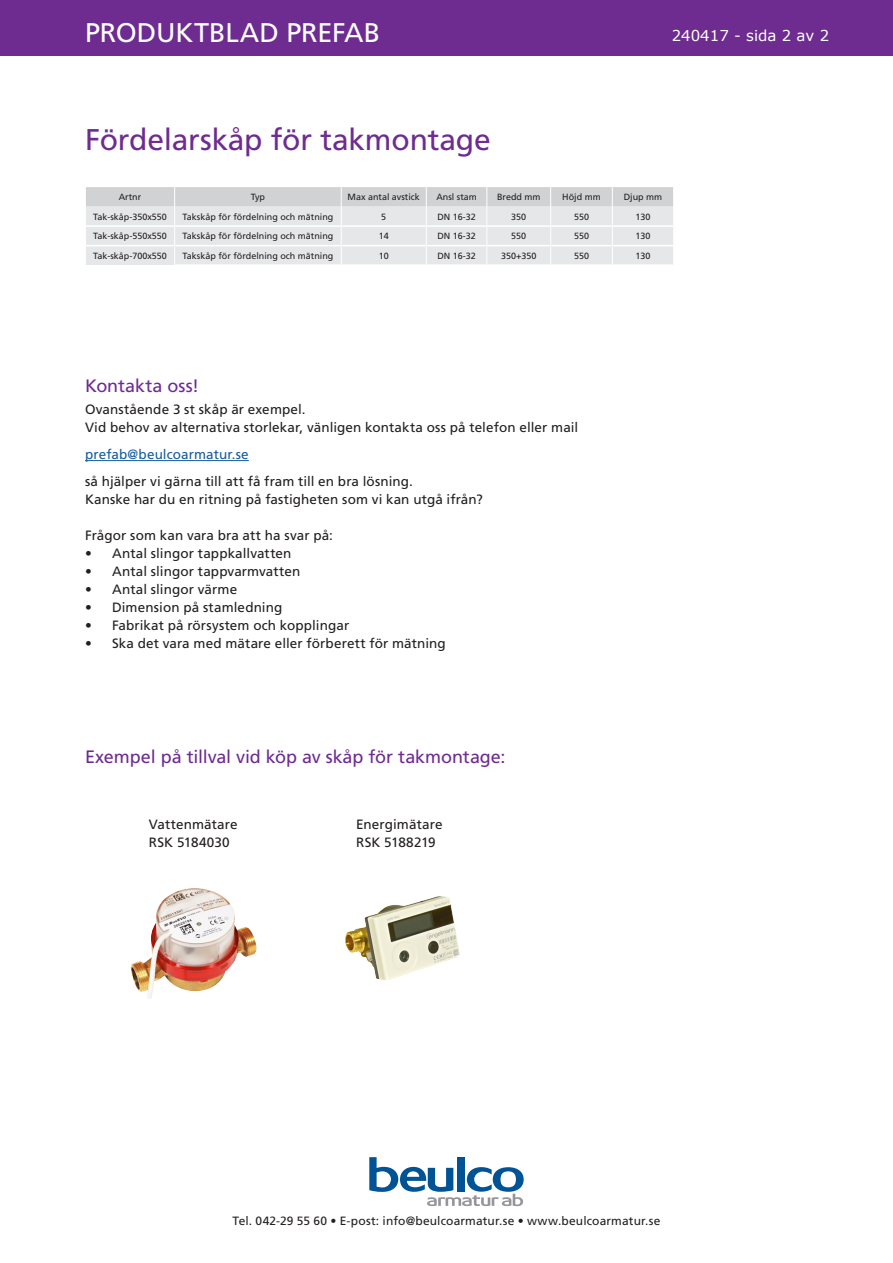
<style>
.page{position:relative;width:893px;height:1263px;background:#fff}
.page>*{position:absolute;margin:0;border:0;box-sizing:border-box;transform-origin:0 0}
.Artikelgrupp{font:30px "Frutiger LT Std";letter-spacing:-.005em;color:#6e2c91}
.Produktgruppsrubrik{font:27px "Frutiger LT Std";letter-spacing:-.005em;color:#fff}
.Mellanrubrik{font:18px "Frutiger LT Std";letter-spacing:-.005em;color:#6e2c91}
.t1{font:15px "Verdana";color:#fff}
.Brödtext{font:13.5px/18px "Frutiger LT Std";letter-spacing:.005em;color:#231f20}
.Brödtext-2{font:13.5px "Frutiger LT Std";letter-spacing:.005em;color:#175d9e}
.t2{font:12px "Frutiger LT Std";letter-spacing:.01em;color:#231f20}
.TabelltextC{font:9px "Frutiger LT Std";color:#231f20}
.TabellrubrikC{font:9px "Frutiger LT Std";color:#231f20}
.Artnr{font:9px "Frutiger LT Std";color:#231f20}
</style>
<div class="page">
<div style="left:0;top:0;width:893px;height:55px;background:#6e2c91"></div>
<svg style="left:369px;top:1157px;width:155px;height:49px"></svg>
<svg style="left:86px;top:187px;width:587px;height:78px;background:#e2e3e5"></svg>
<hr style="left:85px;top:460px;width:164px;height:1px;background:#175d9e">
<img style="left:130px;top:888px;width:127px;height:111px">
<img style="left:345px;top:896px;width:115px;height:84px">
<p class="Produktgruppsrubrik" style="left:85px;top:16px;width:297px">PRODUKTBLAD PREFAB</p>
<p class="t1" style="left:672px;top:26px;width:159px">240417 - sida 2 av 2</p>
<p class="Artikelgrupp" style="left:85px;top:122px;width:407px">Fördelarskåp för takmontage</p>
<p class="TabellrubrikC" style="left:119px;top:192px;width:24px">Artnr</p>
<p class="TabellrubrikC" style="left:251px;top:192px;width:16px">Typ</p>
<p class="TabellrubrikC" style="left:348px;top:192px;width:74px">Max antal avstick</p>
<p class="TabellrubrikC" style="left:436px;top:192px;width:42px">Ansl stam</p>
<p class="TabellrubrikC" style="left:497px;top:192px;width:45px">Bredd mm</p>
<p class="TabellrubrikC" style="left:562px;top:192px;width:40px">Höjd mm</p>
<p class="TabellrubrikC" style="left:624px;top:192px;width:40px">Djup mm</p>
<p class="Artnr" style="left:93px;top:211px;width:75px">Tak-skåp-350x550</p>
<p class="TabelltextC" style="left:182px;top:211px;width:152px">Takskåp för fördelning och mätning</p>
<p class="TabelltextC" style="left:381px;top:211px;width:7px">5</p>
<p class="TabelltextC" style="left:437px;top:211px;width:40px">DN 16-32</p>
<p class="TabelltextC" style="left:511px;top:211px;width:17px">350</p>
<p class="TabelltextC" style="left:574px;top:211px;width:17px">550</p>
<p class="TabelltextC" style="left:635px;top:211px;width:17px">130</p>
<p class="Artnr" style="left:93px;top:231px;width:75px">Tak-skåp-550x550</p>
<p class="TabelltextC" style="left:182px;top:231px;width:152px">Takskåp för fördelning och mätning</p>
<p class="TabelltextC" style="left:379px;top:231px;width:12px">14</p>
<p class="TabelltextC" style="left:437px;top:231px;width:40px">DN 16-32</p>
<p class="TabelltextC" style="left:511px;top:231px;width:17px">550</p>
<p class="TabelltextC" style="left:574px;top:231px;width:17px">550</p>
<p class="TabelltextC" style="left:635px;top:231px;width:17px">130</p>
<p class="Artnr" style="left:93px;top:250px;width:75px">Tak-skåp-700x550</p>
<p class="TabelltextC" style="left:182px;top:250px;width:152px">Takskåp för fördelning och mätning</p>
<p class="TabelltextC" style="left:379px;top:250px;width:12px">10</p>
<p class="TabelltextC" style="left:437px;top:250px;width:40px">DN 16-32</p>
<p class="TabelltextC" style="left:501px;top:250px;width:37px">350+350</p>
<p class="TabelltextC" style="left:574px;top:250px;width:17px">550</p>
<p class="TabelltextC" style="left:635px;top:250px;width:17px">130</p>
<p class="Mellanrubrik" style="left:85px;top:375px;width:116px">Kontakta oss!</p>
<p class="Brödtext" style="left:85px;top:401px;width:222px">Ovanstående 3 st skåp är exempel.</p>
<p class="Brödtext" style="left:85px;top:419px;width:495px">Vid behov av alternativa storlekar, vänligen kontakta oss på telefon eller mail</p>
<p class="Brödtext-2" style="left:85px;top:447px;width:165px">prefab@beulcoarmatur.se</p>
<p class="Brödtext" style="left:85px;top:473px;width:329px">så hjälper vi gärna till att få fram till en bra lösning.</p>
<p class="Brödtext" style="left:85px;top:491px;width:399px">Kanske har du en ritning på fastigheten som vi kan utgå ifrån?</p>
<p class="Brödtext" style="left:85px;top:527px;width:249px">Frågor som kan vara bra att ha svar på:</p>
<p class="Brödtext" style="left:85px;top:545px;width:208px">• Antal slingor tappkallvatten</p>
<p class="Brödtext" style="left:85px;top:563px;width:217px">• Antal slingor tappvarmvatten</p>
<p class="Brödtext" style="left:85px;top:581px;width:154px">• Antal slingor värme</p>
<p class="Brödtext" style="left:85px;top:599px;width:199px">• Dimension på stamledning</p>
<p class="Brödtext" style="left:85px;top:617px;width:266px">• Fabrikat på rörsystem och kopplingar</p>
<p class="Brödtext" style="left:85px;top:635px;width:362px">• Ska det vara med mätare eller förberett för mätning</p>
<p class="Mellanrubrik" style="left:85px;top:746px;width:422px">Exempel på tillval vid köp av skåp för takmontage:</p>
<p class="Brödtext" style="left:149px;top:815px;width:90px">Vattenmätare<br>RSK 5184030</p>
<p class="Brödtext" style="left:356px;top:815px;width:88px">Energimätare<br>RSK 5188219</p>
<p class="t2" style="left:233px;top:1214px;width:429px">Tel. 042-29 55 60 • E-post: info@beulcoarmatur.se • www.beulcoarmatur.se</p>
</div>
